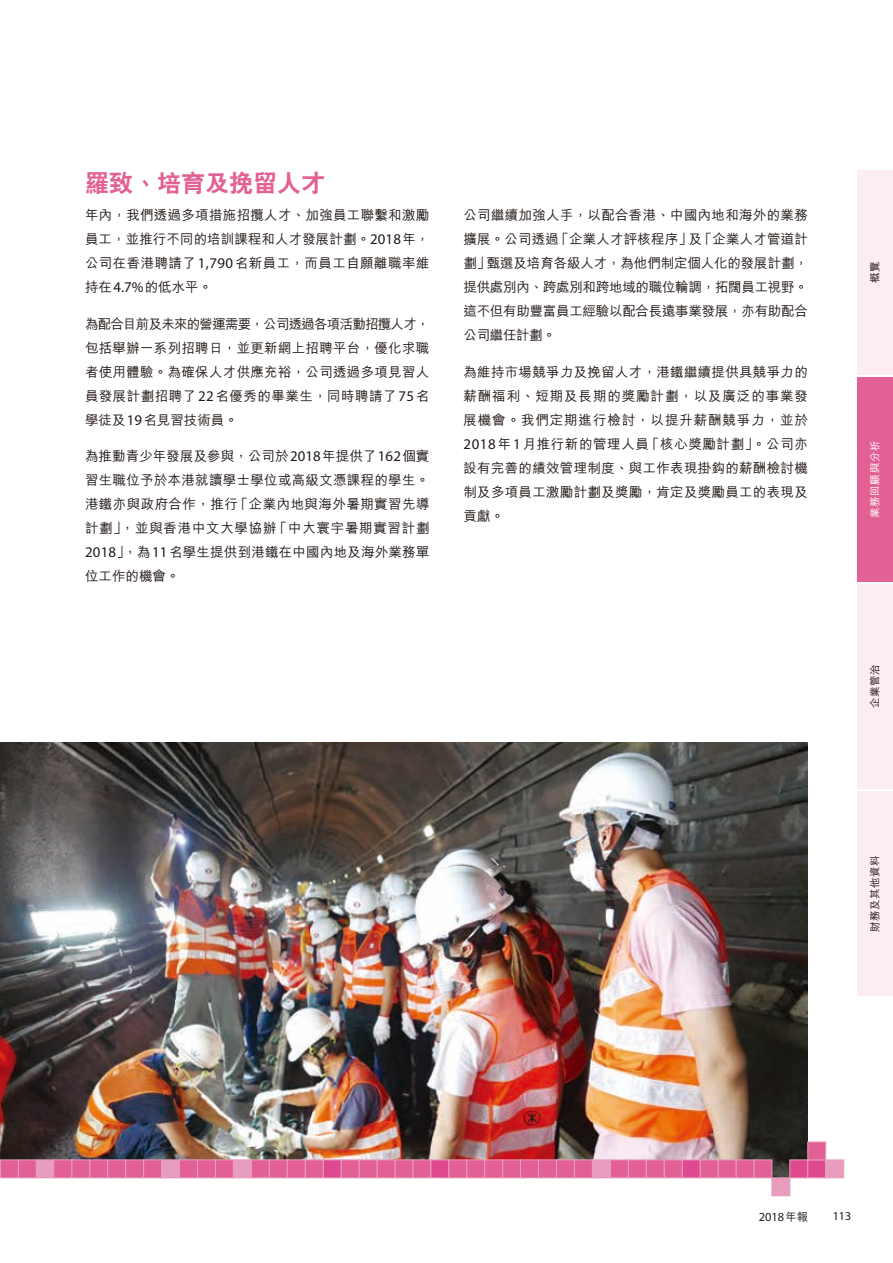
<style>
.page{position:relative;width:893px;height:1263px;background:#fff}
.page>*{position:absolute;margin:0;border:0;box-sizing:border-box;transform-origin:0 0}
.t1{font:800 24px "C Hei 2 HK";color:#e36094}
.t2{font:500 13.5px/24px "M Hei HK";letter-spacing:.02em;color:#231916;text-align:justify}
.t3{font:12.3px "Myriad Pro";color:#231916}
.t4{font:12px "Myriad Pro";color:#231916}
.t5{font:500 10.5px "M Hei HK";letter-spacing:.05em;color:#231916}
.t6{font:500 10.5px "M Hei HK";letter-spacing:.05em;color:#fff}
.s1{font-family:"Myriad Pro";font-weight:400;font-size:14.85px}
.s2{font-family:"M Hei HK";font-weight:500;font-size:11.25px}
</style>
<div class="page">
<img style="left:0;top:742px;width:808px;height:435px">
<div style="left:789px;top:1159px;width:19px;height:19px;background:#df4990;border:1px solid #e89dbe"></div>
<div style="left:771px;top:1177px;width:19px;height:19px;background:#e89dbe;border:1px solid #e89dbe"></div>
<div style="left:753px;top:1159px;width:19px;height:19px;background:#e36094;border:1px solid #e89dbe"></div>
<div style="left:736px;top:1159px;width:18px;height:19px;background:#e36094;border:1px solid #e89dbe"></div>
<div style="left:718px;top:1159px;width:18px;height:19px;background:#e36094;border:1px solid #e89dbe"></div>
<div style="left:700px;top:1159px;width:18px;height:19px;background:#e36094;border:1px solid #e89dbe"></div>
<div style="left:682px;top:1159px;width:18px;height:19px;background:#df4990;border:1px solid #e89dbe"></div>
<div style="left:502px;top:1159px;width:19px;height:19px;background:#e36094;border:1px solid #e89dbe"></div>
<div style="left:484px;top:1159px;width:19px;height:19px;background:#e36094;border:1px solid #e89dbe"></div>
<div style="left:466px;top:1159px;width:19px;height:19px;background:#e36094;border:1px solid #e89dbe"></div>
<div style="left:448px;top:1159px;width:19px;height:19px;background:#e36094;border:1px solid #e89dbe"></div>
<div style="left:430px;top:1159px;width:19px;height:19px;background:#df4990;border:1px solid #e89dbe"></div>
<div style="left:664px;top:1159px;width:18px;height:19px;background:#e36094;border:1px solid #e89dbe"></div>
<div style="left:646px;top:1159px;width:18px;height:19px;background:#e36094;border:1px solid #e89dbe"></div>
<div style="left:628px;top:1159px;width:19px;height:19px;background:#e36094;border:1px solid #e89dbe"></div>
<div style="left:610px;top:1159px;width:19px;height:19px;background:#e36094;border:1px solid #e89dbe"></div>
<div style="left:592px;top:1159px;width:19px;height:19px;background:#e89dbe;border:1px solid #e89dbe"></div>
<div style="left:574px;top:1159px;width:19px;height:19px;background:#e36094;border:1px solid #e89dbe"></div>
<div style="left:556px;top:1159px;width:19px;height:19px;background:#e36094;border:1px solid #e89dbe"></div>
<div style="left:538px;top:1159px;width:19px;height:19px;background:#e36094;border:1px solid #e89dbe"></div>
<div style="left:520px;top:1159px;width:19px;height:19px;background:#e36094;border:1px solid #e89dbe"></div>
<div style="left:412px;top:1159px;width:19px;height:19px;background:#e36094;border:1px solid #e89dbe"></div>
<div style="left:395px;top:1159px;width:18px;height:19px;background:#e36094;border:1px solid #e89dbe"></div>
<div style="left:377px;top:1159px;width:18px;height:19px;background:#e36094;border:1px solid #e89dbe"></div>
<div style="left:359px;top:1159px;width:18px;height:19px;background:#e36094;border:1px solid #e89dbe"></div>
<div style="left:341px;top:1159px;width:18px;height:19px;background:#e36094;border:1px solid #e89dbe"></div>
<div style="left:323px;top:1159px;width:18px;height:19px;background:#df4990;border:1px solid #e89dbe"></div>
<div style="left:143px;top:1159px;width:19px;height:19px;background:#e36094;border:1px solid #e89dbe"></div>
<div style="left:125px;top:1159px;width:19px;height:19px;background:#e36094;border:1px solid #e89dbe"></div>
<div style="left:107px;top:1159px;width:19px;height:19px;background:#e36094;border:1px solid #e89dbe"></div>
<div style="left:89px;top:1159px;width:19px;height:19px;background:#e36094;border:1px solid #e89dbe"></div>
<div style="left:36px;top:1159px;width:19px;height:19px;background:#e89dbe;border:1px solid #e89dbe"></div>
<div style="left:71px;top:1159px;width:19px;height:19px;background:#e36094;border:1px solid #e89dbe"></div>
<div style="left:18px;top:1159px;width:19px;height:19px;background:#e36094;border:1px solid #e89dbe"></div>
<div style="left:305px;top:1159px;width:18px;height:19px;background:#e36094;border:1px solid #e89dbe"></div>
<div style="left:287px;top:1159px;width:19px;height:19px;background:#e36094;border:1px solid #e89dbe"></div>
<div style="left:269px;top:1159px;width:19px;height:19px;background:#e36094;border:1px solid #e89dbe"></div>
<div style="left:251px;top:1159px;width:19px;height:19px;background:#e36094;border:1px solid #e89dbe"></div>
<div style="left:233px;top:1159px;width:19px;height:19px;background:#e89dbe;border:1px solid #e89dbe"></div>
<div style="left:215px;top:1159px;width:19px;height:19px;background:#e36094;border:1px solid #e89dbe"></div>
<div style="left:197px;top:1159px;width:19px;height:19px;background:#e36094;border:1px solid #e89dbe"></div>
<div style="left:179px;top:1159px;width:19px;height:19px;background:#e36094;border:1px solid #e89dbe"></div>
<div style="left:161px;top:1159px;width:19px;height:19px;background:#e89dbe;border:1px solid #e89dbe"></div>
<div style="left:53px;top:1159px;width:19px;height:19px;background:#e36094;border:1px solid #e89dbe"></div>
<div style="left:0;top:1160px;width:18px;height:18px;background:#e36094"></div>
<div style="left:0;top:1159px;width:19px;height:19px;border:1px solid #e89dbe"></div>
<div style="left:807px;top:1159px;width:19px;height:19px;background:#df4990;border:1px solid #e89dbe"></div>
<div style="left:825px;top:1159px;width:19px;height:19px;background:#e89dbe;border:1px solid #e89dbe"></div>
<div style="left:807px;top:1141px;width:19px;height:19px;background:#e36094;border:1px solid #e89dbe"></div>
<div style="left:857px;top:170px;width:36px;height:204px;background:#fcecf3"></div>
<div style="left:857px;top:377px;width:36px;height:204px;background:#e36094"></div>
<div style="left:857px;top:584px;width:36px;height:204px;background:#fcecf3"></div>
<div style="left:857px;top:791px;width:36px;height:204px;background:#fcecf3"></div>
<h1 class="t1" style="left:85px;top:167px;width:241px">羅致、培育及挽留人才</h1>
<p class="t2" style="left:85px;top:202px;width:346px">年內，我們透過多項措施招攬人才、加強員工聯繫和激勵員工，並推行不同的培訓課程和人才發展計劃。<span class="s1">2018</span>年，公司在香港聘請了<span class="s1">1,790</span>名新員工，而員工自願離職率維持在<span class="s1">4.7%</span>的低水平。</p>
<p class="t2" style="left:85px;top:311px;width:346px">為配合目前及未來的營運需要，公司透過各項活動招攬人才，包括舉辦一系列招聘日，並更新網上招聘平台，優化求職者使用體驗。為確保人才供應充裕，公司透過多項見習人員發展計劃招聘了<span class="s1">22</span>名優秀的畢業生，同時聘請了<span class="s1">75</span>名學徒及<span class="s1">19</span>名見習技術員。</p>
<p class="t2" style="left:85px;top:443px;width:346px">為推動青少年發展及參與，公司於<span class="s1">2018</span>年提供了<span class="s1">162</span>個實習生職位予於本港就讀學士學位或高級文憑課程的學生。港鐵亦與政府合作，推行「企業內地與海外暑期實習先導計劃」，並與香港中文大學協辦「中大寰宇暑期實習計劃<span class="s1">2018</span>」，為<span class="s1">11</span>名學生提供到港鐵在中國內地及海外業務單位工作的機會。</p>
<p class="t2" style="left:463px;top:202px;width:346px">公司繼續加強人手，以配合香港、中國內地和海外的業務擴展。公司透過「企業人才評核程序」及「企業人才管道計劃」甄選及培育各級人才，為他們制定個人化的發展計劃，提供處別內、跨處別和跨地域的職位輪調，拓闊員工視野。這不但有助豐富員工經驗以配合長遠事業發展，亦有助配合公司繼任計劃。</p>
<p class="t2" style="left:463px;top:359px;width:346px">為維持市場競爭力及挽留人才，港鐵繼續提供具競爭力的薪酬福利、短期及長期的獎勵計劃，以及廣泛的事業發展機會。我們定期進行檢討，以提升薪酬競爭力，並於<span class="s1">2018</span>年<span class="s1">1</span>月推行新的管理人員「核心獎勵計劃」。公司亦設有完善的績效管理制度、與工作表現掛鈎的薪酬檢討機制及多項員工激勵計劃及獎勵，肯定及獎勵員工的表現及貢獻。</p>
<p class="t5" style="left:867px;top:283px;width:23px;rotate:-90deg">概覽</p>
<p class="t6" style="left:867px;top:518px;width:78px;rotate:-90deg">業務回顧與分析</p>
<p class="t5" style="left:867px;top:708px;width:45px;rotate:-90deg">企業管治</p>
<p class="t5" style="left:867px;top:932px;width:78px;rotate:-90deg">財務及其他資料</p>
<p class="t3" style="left:759px;top:1209px;width:51px">2018<span class="s2">年報</span></p>
<p class="t4" style="left:833px;top:1210px;width:20px">113</p>
</div>
